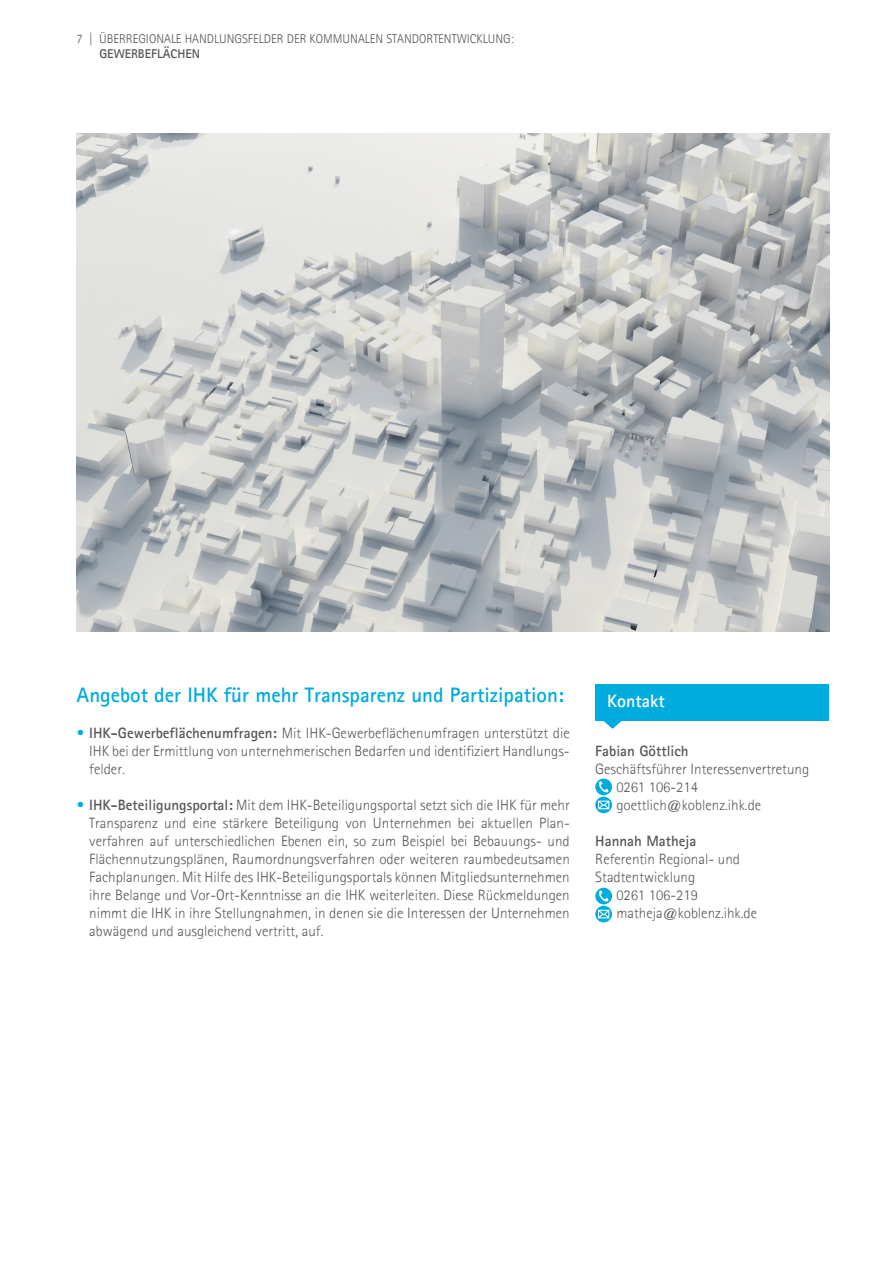
<style>
.page{position:relative;width:893px;height:1263px;background:#fff}
.page>*{position:absolute;margin:0;border:0;box-sizing:border-box;transform-origin:0 0}
.t1{font:700 21px "Agfa Rotis Sans Serif";color:#00acdd}
.t2{font:700 18px "Agfa Rotis Sans Serif";color:#fff}
.t3{font:300 15px/18px "Agfa Rotis Sans Serif";color:#57585a;text-align:justify}
.t4{font:700 15px "Agfa Rotis Sans Serif";color:#57585a}
.t5{font:300 12.75px "Agfa Rotis Sans Serif";color:#57585a}
.t6{font:700 12.75px "Agfa Rotis Sans Serif";color:#57585a}
.s1{font-weight:700;color:#00acdd}
.s2{font-weight:700}
</style>
<div class="page">
<div style="left:595px;top:684px;width:234px;height:36px;background:#00acdd"></div>
<svg style="left:598px;top:720px;width:29px;height:9px"></svg>
<svg style="left:595px;top:796px;width:17px;height:17px"></svg>
<svg style="left:598px;top:801px;width:11px;height:8px"></svg>
<svg style="left:595px;top:778px;width:17px;height:17px"></svg>
<svg style="left:599px;top:780px;width:10px;height:12px"></svg>
<svg style="left:595px;top:906px;width:17px;height:16px"></svg>
<svg style="left:598px;top:910px;width:11px;height:8px"></svg>
<svg style="left:595px;top:888px;width:17px;height:16px"></svg>
<svg style="left:599px;top:890px;width:10px;height:11px"></svg>
<img style="left:77px;top:134px;width:752px;height:497px">
<p class="t5" style="left:77px;top:31px;width:439px">7 | ÜBERREGIONALE HANDLUNGSFELDER DER KOMMUNALEN STANDORTENTWICKLUNG:</p>
<p class="t6" style="left:99px;top:46px;width:102px">GEWERBEFLÄCHEN</p>
<h1 class="t1" style="left:77px;top:682px;width:489px">Angebot der IHK für mehr Transparenz und Partizipation:</h1>
<p class="t3" style="left:89px;top:724px;width:482px;text-indent:-13px"><span class="s1">•</span> <span class="s2">IHK-Gewerbeflächenumfragen:</span> Mit IHK-Gewerbeflächenumfragen unterstützt die IHK bei der Ermittlung von unternehmerischen Bedarfen und identifiziert Handlungs&shy;felder.</p>
<p class="t3" style="left:89px;top:796px;width:482px;text-indent:-13px"><span class="s1">•</span> <span class="s2">IHK-Beteiligungsportal:</span> Mit dem IHK-Beteiligungsportal setzt sich die IHK für mehr Transparenz und eine stärkere Beteiligung von Unternehmen bei aktuellen Plan&shy;verfahren auf unterschiedlichen Ebenen ein, so zum Beispiel bei Bebauungs- und Flächennutzungsplänen, Raumordnungsverfahren oder weiteren raumbedeutsamen Fachplanungen. Mit Hilfe des IHK-Beteiligungsportals können Mitgliedsunternehmen ihre Belange und Vor-Ort-Kenntnisse an die IHK weiterleiten. Diese Rückmeldungen nimmt die IHK in ihre Stellungnahmen, in denen sie die Interessen der Unternehmen abwägend und ausgleichend vertritt, auf.</p>
<p class="t2" style="left:607px;top:689px;width:59px">Kontakt</p>
<p class="t4" style="left:595px;top:741px;width:95px">Fabian Göttlich</p>
<p class="t3" style="left:616px;top:760px;width:194px;text-align:left;text-indent:-21px">Geschäftsführer Interessenvertretung<br>0261 106-214 goettlich@koblenz.ihk.de</p>
<p class="t4" style="left:595px;top:831px;width:103px">Hannah Matheja</p>
<p class="t3" style="left:595px;top:850px;width:146px">Referentin Regional- und</p>
<p class="t3" style="left:595px;top:868px;width:101px">Stadtentwicklung</p>
<p class="t3" style="left:616px;top:886px;width:83px">0261 106-219</p>
<p class="t3" style="left:616px;top:904px;width:142px">matheja@koblenz.ihk.de</p>
</div>
